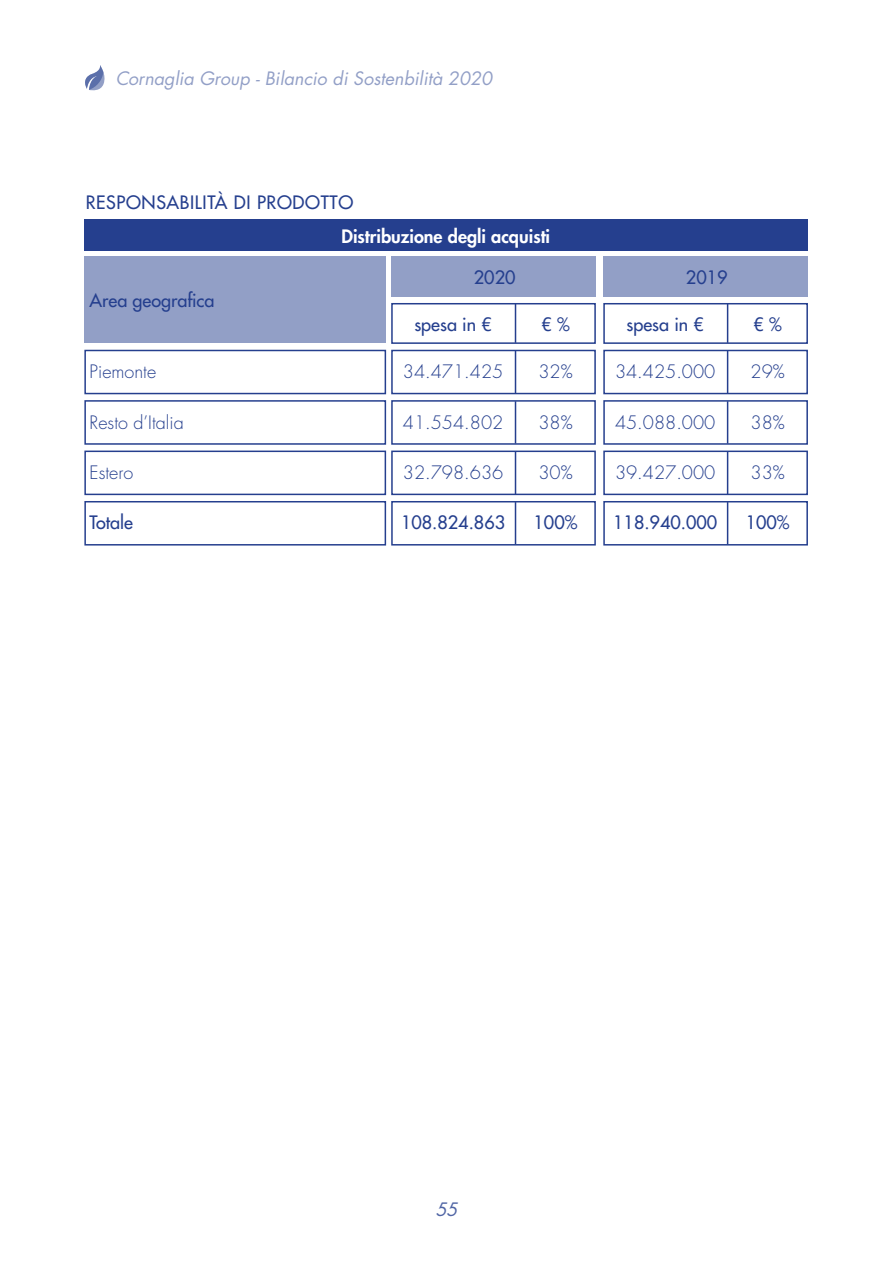
<style>
.page{position:relative;width:893px;height:1263px;background:#fff}
.page>*{position:absolute;margin:0;border:0;box-sizing:border-box;transform-origin:0 0}
.t1{font:300 18px "Futura Std";color:#253f8e}
.t2{font:500 18px "Futura Std";color:#253f8e}
.t3{font:italic 18px "Futura Std";color:#253f8e}
.t4{font:800 18px "Futura Std";color:#fff}
.t5{font:500 18px "Futura Std";letter-spacing:.035em;color:#253f8e}
</style>
<div class="page">
<svg style="left:85px;top:65px;width:20px;height:26px"></svg>
<div style="left:84px;top:256px;width:302px;height:87px;background:#929fc6"></div>
<div style="left:391px;top:303px;width:205px;height:41px;border:2px solid #253f8e"></div>
<div style="left:603px;top:303px;width:205px;height:41px;border:2px solid #253f8e"></div>
<div style="left:391px;top:350px;width:205px;height:44px;border:2px solid #253f8e"></div>
<div style="left:391px;top:400px;width:205px;height:45px;border:2px solid #253f8e"></div>
<div style="left:391px;top:451px;width:205px;height:44px;border:2px solid #253f8e"></div>
<div style="left:391px;top:501px;width:205px;height:44px;border:2px solid #253f8e"></div>
<div style="left:603px;top:350px;width:205px;height:44px;border:2px solid #253f8e"></div>
<div style="left:603px;top:400px;width:205px;height:45px;border:2px solid #253f8e"></div>
<div style="left:603px;top:451px;width:205px;height:44px;border:2px solid #253f8e"></div>
<div style="left:603px;top:501px;width:205px;height:44px;border:2px solid #253f8e"></div>
<div style="left:391px;top:256px;width:205px;height:41px;background:#929fc6"></div>
<div style="left:603px;top:256px;width:205px;height:41px;background:#929fc6"></div>
<div style="left:84px;top:350px;width:302px;height:44px;border:2px solid #253f8e"></div>
<div style="left:84px;top:400px;width:302px;height:45px;border:2px solid #253f8e"></div>
<div style="left:84px;top:451px;width:302px;height:44px;border:2px solid #253f8e"></div>
<div style="left:84px;top:501px;width:302px;height:44px;border:2px solid #253f8e"></div>
<hr style="left:515px;top:304px;width:1px;height:39px;background:#253f8e">
<hr style="left:727px;top:304px;width:1px;height:39px;background:#253f8e">
<hr style="left:515px;top:351px;width:1px;height:42px;background:#253f8e">
<hr style="left:515px;top:401px;width:1px;height:43px;background:#253f8e">
<hr style="left:515px;top:452px;width:1px;height:42px;background:#253f8e">
<hr style="left:515px;top:502px;width:1px;height:42px;background:#253f8e">
<hr style="left:727px;top:351px;width:1px;height:42px;background:#253f8e">
<hr style="left:727px;top:401px;width:1px;height:43px;background:#253f8e">
<hr style="left:727px;top:452px;width:1px;height:42px;background:#253f8e">
<hr style="left:727px;top:502px;width:1px;height:42px;background:#253f8e">
<div style="left:84px;top:219px;width:723px;height:32px;background:#253f8e"></div>
<p class="t3" style="left:115px;top:67px;width:379px">Cornaglia Group - Bilancio di Sostenbilità 2020</p>
<p class="t5" style="left:86px;top:191px;width:269px">RESPONSABILITÀ DI PRODOTTO</p>
<p class="t2" style="left:90px;top:289px;width:126px">Area geografica</p>
<p class="t1" style="left:90px;top:361px;width:68px">Piemonte</p>
<p class="t1" style="left:90px;top:411px;width:96px">Resto d’Italia</p>
<p class="t1" style="left:90px;top:461px;width:45px">Estero</p>
<p class="t2" style="left:90px;top:511px;width:45px">Totale</p>
<p class="t4" style="left:341px;top:225px;width:210px">Distribuzione degli acquisti</p>
<p class="t2" style="left:474px;top:266px;width:43px">2020</p>
<p class="t2" style="left:686px;top:266px;width:43px">2019</p>
<p class="t2" style="left:414px;top:313px;width:79px">spesa in €</p>
<p class="t2" style="left:541px;top:313px;width:30px">€ %</p>
<p class="t2" style="left:626px;top:313px;width:79px">spesa in €</p>
<p class="t2" style="left:753px;top:313px;width:30px">€ %</p>
<p class="t1" style="left:403px;top:361px;width:102px">34.471.425</p>
<p class="t1" style="left:403px;top:411px;width:102px">41.554.802</p>
<p class="t1" style="left:403px;top:461px;width:102px">32.798.636</p>
<p class="t2" style="left:401px;top:511px;width:106px">108.824.863</p>
<p class="t1" style="left:538px;top:361px;width:36px">32%</p>
<p class="t1" style="left:538px;top:411px;width:36px">38%</p>
<p class="t1" style="left:538px;top:461px;width:36px">30%</p>
<p class="t2" style="left:534px;top:511px;width:45px">100%</p>
<p class="t1" style="left:615px;top:361px;width:102px">34.425.000</p>
<p class="t1" style="left:615px;top:411px;width:102px">45.088.000</p>
<p class="t1" style="left:615px;top:461px;width:102px">39.427.000</p>
<p class="t2" style="left:613px;top:511px;width:106px">118.940.000</p>
<p class="t1" style="left:750px;top:361px;width:36px">29%</p>
<p class="t1" style="left:750px;top:411px;width:36px">38%</p>
<p class="t1" style="left:750px;top:461px;width:36px">33%</p>
<p class="t2" style="left:746px;top:511px;width:45px">100%</p>
<p class="t3" style="left:435px;top:1198px;width:24px">55</p>
</div>
